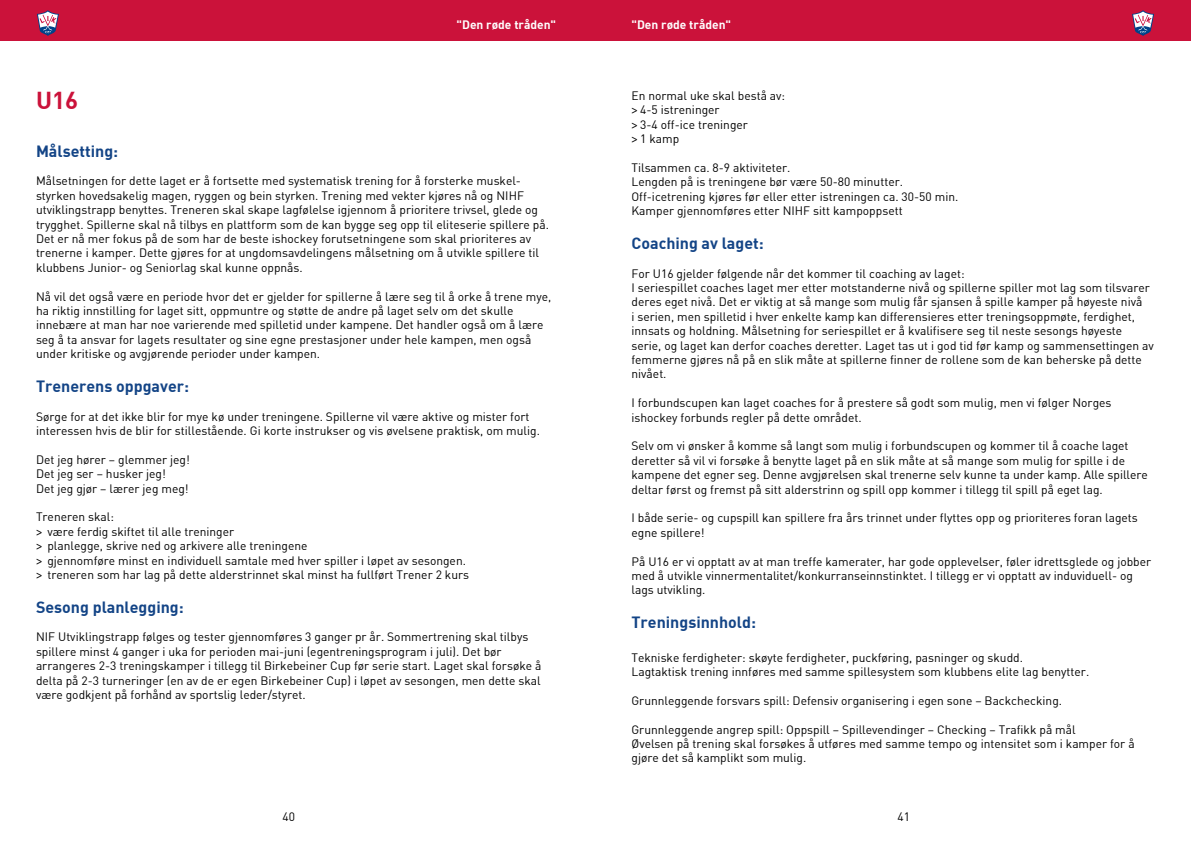
<style>
.page{position:relative;width:1191px;height:842px;background:#fff}
.page>*{position:absolute;margin:0;border:0;box-sizing:border-box;transform-origin:0 0}
.t1{font:700 24px "DI Nbek";color:#cb123a}
.t2{font:700 16px "DI Nbek";color:#134486}
.t3{font:12px/14.4px "DIN Bek";color:#000}
.t4{font:700 12px "DI Nbek";color:#fff}
.s1{font-family:"Calibri"}
</style>
<div class="page">
<div style="left:0;top:0;width:1191px;height:41px;background:#cb123a"></div>
<svg style="left:37px;top:10px;width:22px;height:26px"></svg>
<svg style="left:1132px;top:10px;width:22px;height:26px"></svg>
<p class="t4" style="left:456px;top:17px;width:101px">"Den røde tråden"</p>
<p class="t4" style="left:631px;top:17px;width:101px">"Den røde tråden"</p>
<h1 class="t1" style="left:36px;top:84px;width:44px">U16</h1>
<h2 class="t2" style="left:36px;top:140px;width:84px">Målsetting:</h2>
<p class="t3" style="left:36px;top:174px;width:514px">Målsetningen for dette laget er å fortsette med systematisk trening for å forsterke muskel&shy;styrken hovedsakelig magen, ryggen og bein styrken. Trening med vekter kjøres nå og NIHF utviklingstrapp benyttes. Treneren skal skape lagfølelse igjennom å prioritere trivsel, glede og trygghet. Spillerne skal nå tilbys en plattform som de kan bygge seg opp til eliteserie spillere på.<br>Det er nå mer fokus på de som har de beste ishockey forutsetningene som skal prioriteres av trenerne i kamper. Dette gjøres for at ungdomsavdelingens målsetning om å utvikle spillere til klubbens Junior- og Seniorlag skal kunne oppnås.</p>
<p class="t3" style="left:36px;top:289px;width:517px">Nå vil det også være en periode hvor det er gjelder for spillerne å lære seg til å orke å trene mye, ha riktig innstilling for laget sitt, oppmuntre og støtte de andre på laget selv om det skulle innebære at man har noe varierende med spilletid under kampene. Det handler også om å lære seg å ta ansvar for lagets resultater og sine egne prestasjoner under hele kampen, men også under kritiske og avgjørende perioder under kampen.</p>
<h2 class="t2" style="left:36px;top:375px;width:154px">Trenerens oppgaver:</h2>
<p class="t3" style="left:36px;top:409px;width:505px">Sørge for at det ikke blir for mye kø under treningene. Spillerne vil være aktive og mister fort interessen hvis de blir for stillestående. Gi korte instrukser og vis øvelsene praktisk, om mulig.</p>
<p class="t3" style="left:36px;top:452px;width:155px">Det jeg hører – glemmer jeg!<br>Det jeg ser – husker jeg!<br>Det jeg gjør – lærer jeg meg!</p>
<p class="t3" style="left:36px;top:510px;width:434px">Treneren skal:<br><span class="s1">˃</span> være ferdig skiftet til alle treninger<br><span class="s1">˃</span> planlegge, skrive ned og arkivere alle treningene<br><span class="s1">˃</span> gjennomføre minst en individuell samtale med hver spiller i løpet av sesongen. <span class="s1">˃</span> treneren som har lag på dette alderstrinnet skal minst ha fullført Trener 2 kurs</p>
<h2 class="t2" style="left:36px;top:596px;width:149px">Sesong planlegging:</h2>
<p class="t3" style="left:36px;top:630px;width:507px">NIF Utviklingstrapp følges og tester gjennomføres 3 ganger pr år. Sommertrening skal tilbys spillere minst 4 ganger i uka for perioden mai-juni (egentreningsprogram i juli). Det bør arrangeres 2-3 treningskamper i tillegg til Birkebeiner Cup før serie start. Laget skal forsøke å delta på 2-3 turneringer (en av de er egen Birkebeiner Cup) i løpet av sesongen, men dette skal være godkjent på forhånd av sportslig leder/styret.</p>
<p class="t3" style="left:631px;top:88px;width:155px">En normal uke skal bestå av: <span class="s1">˃</span> 4-5 istreninger<br><span class="s1">˃</span> 3-4 off-ice treninger<br><span class="s1">˃</span> 1 kamp</p>
<p class="t3" style="left:631px;top:160px;width:328px">Tilsammen ca. 8-9 aktiviteter.<br>Lengden på is treningene bør være 50-80 minutter.<br>Off-icetrening kjøres før eller etter istreningen ca. 30-50 min.<br>Kamper gjennomføres etter NIHF sitt kampoppsett</p>
<h2 class="t2" style="left:631px;top:233px;width:134px">Coaching av laget:</h2>
<p class="t3" style="left:631px;top:266px;width:524px">For U16 gjelder følgende når det kommer til coaching av laget:<br>I seriespillet coaches laget mer etter motstanderne nivå og spillerne spiller mot lag som tilsvarer deres eget nivå. Det er viktig at så mange som mulig får sjansen å spille kamper på høyeste nivå<br>i serien, men spilletid i hver enkelte kamp kan differensieres etter treningsoppmøte, ferdighet, innsats og holdning. Målsetning for seriespillet er å kvalifisere seg til neste sesongs høyeste serie, og laget kan derfor coaches deretter. Laget tas ut i god tid før kamp og sammensettingen av femmerne gjøres nå på en slik måte at spillerne finner de rollene som de kan beherske på dette nivået.</p>
<p class="t3" style="left:631px;top:395px;width:481px">I forbundscupen kan laget coaches for å prestere så godt som mulig, men vi følger Norges ishockey forbunds regler på dette området.</p>
<p class="t3" style="left:631px;top:439px;width:518px">Selv om vi ønsker å komme så langt som mulig i forbundscupen og kommer til å coache laget deretter så vil vi forsøke å benytte laget på en slik måte at så mange som mulig for spille i de kampene det egner seg. Denne avgjørelsen skal trenerne selv kunne ta under kamp. Alle spillere deltar først og fremst på sitt alderstrinn og spill opp kommer i tillegg til spill på eget lag.</p>
<p class="t3" style="left:631px;top:511px;width:508px">I både serie- og cupspill kan spillere fra års trinnet under flyttes opp og prioriteres foran lagets egne spillere!</p>
<p class="t3" style="left:631px;top:554px;width:521px">På U16 er vi opptatt av at man treffe kamerater, har gode opplevelser, føler idrettsglede og jobber med å utvikle vinnermentalitet/konkurranseinnstinktet. I tillegg er vi opptatt av induviduell- og lags utvikling.</p>
<h2 class="t2" style="left:631px;top:612px;width:126px">Treningsinnhold:</h2>
<p class="t3" style="left:631px;top:650px;width:459px">Tekniske ferdigheter: skøyte ferdigheter, puckføring, pasninger og skudd.<br>Lagtaktisk trening innføres med samme spillesystem som klubbens elite lag benytter.</p>
<p class="t3" style="left:631px;top:693px;width:432px">Grunnleggende forsvars spill: Defensiv organisering i egen sone – Backchecking.</p>
<p class="t3" style="left:631px;top:722px;width:504px">Grunnleggende angrep spill: Oppspill – Spillevendinger – Checking – Trafikk på mål<br>Øvelsen på trening skal forsøkes å utføres med samme tempo og intensitet som i kamper for å gjøre det så kamplikt som mulig.</p>
<p class="t3" style="left:282px;top:810px;width:14px">40</p>
<p class="t3" style="left:897px;top:810px;width:14px">41</p>
</div>
